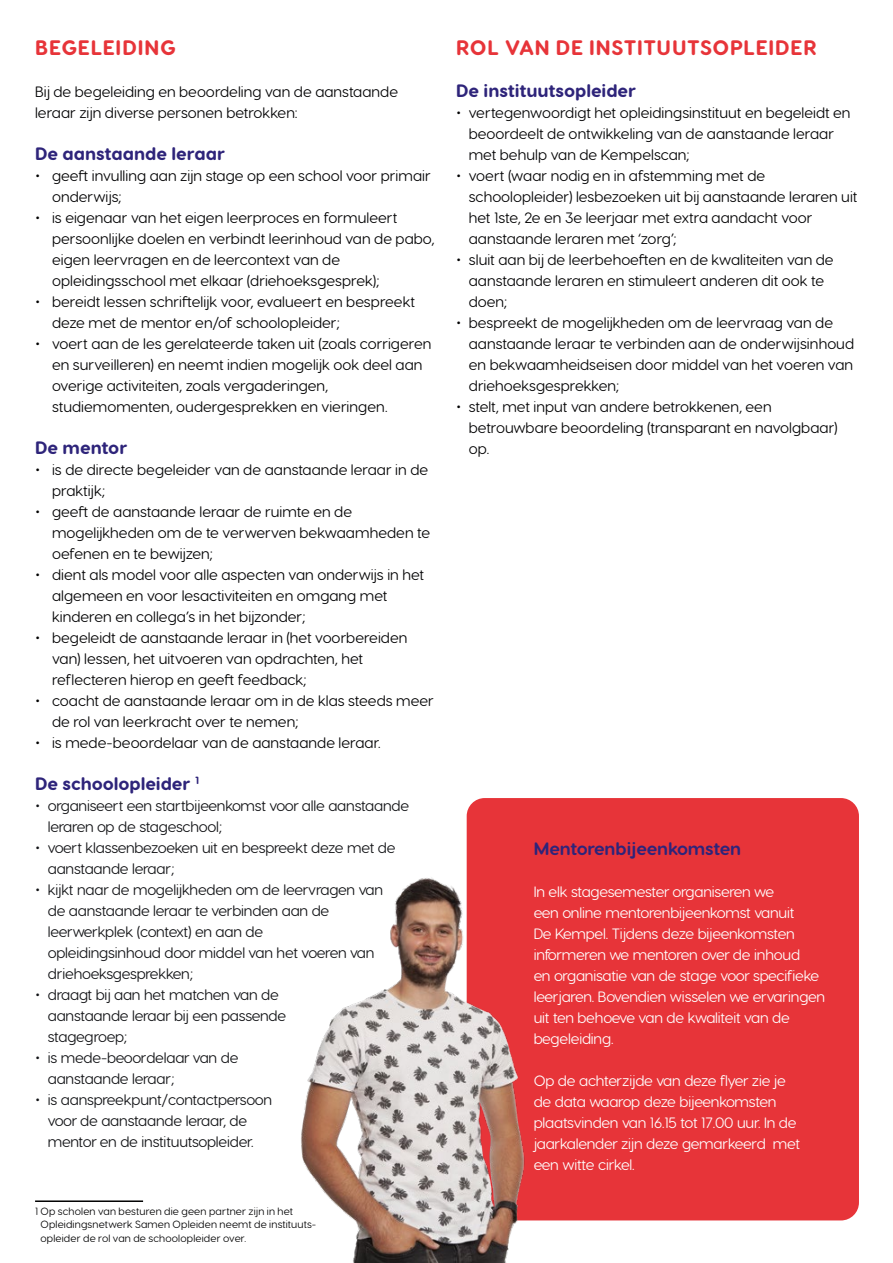
<style>
.page{position:relative;width:893px;height:1263px;background:#fff}
.page>*{position:absolute;margin:0;border:0;box-sizing:border-box;transform-origin:0 0}
.t1{font:800 21px "Visby Round CF";letter-spacing:.03em;color:#e73439}
.t2{font:800 18px "Visby Round CF";letter-spacing:-.005em;color:#2e247a}
.t3{font:700 18px "Visby Round CF";letter-spacing:-.02em;color:#2e247a}
.t4{font:15px/21px "Visby Round CF";color:#020203}
.t5{font:15px/21px "Visby Round CF";letter-spacing:-.01em;color:#111215}
.t6{font:15px/21px "Visby Round CF";letter-spacing:-.01em;color:#fff}
.t7{font:10.5px/13.5px "Visby Round CF";letter-spacing:.015em;color:#020203}
.s1{font-family:"Raleway";color:#000}
.s2{font-family:"Raleway"}
</style>
<div class="page">
<hr style="left:35px;top:1200px;width:108px;height:2px;background:#000">
<div style="left:467px;top:798px;width:392px;height:422px;background:#e73439;border-radius:18px"></div>
<img style="left:301px;top:865px;width:244px;height:398px">
<h1 class="t1" style="left:35px;top:34px;width:142px">BEGELEIDING</h1>
<p class="t4" style="left:35px;top:81px;width:365px">Bij de begeleiding en beoordeling van de aanstaande leraar zijn diverse personen betrokken:</p>
<p class="t2" style="left:35px;top:142px;width:192px">De aanstaande leraar</p>
<p class="t4" style="left:52px;top:165px;width:380px;text-indent:-17px"><span class="s1">•</span> geeft invulling aan zijn stage op een school voor primair onderwijs;</p>
<p class="t4" style="left:52px;top:207px;width:384px;text-indent:-17px"><span class="s1">•</span> is eigenaar van het eigen leerproces en formuleert persoonlijke doelen en verbindt leerinhoud van de pabo, eigen leervragen en de leercontext van de opleidingsschool met elkaar (driehoeksgesprek);</p>
<p class="t4" style="left:52px;top:291px;width:364px;text-indent:-17px"><span class="s1">•</span> bereidt lessen schriftelijk voor, evalueert en bespreekt deze met de mentor en/of schoolopleider;</p>
<p class="t4" style="left:52px;top:333px;width:381px;text-indent:-17px"><span class="s1">•</span> voert aan de les gerelateerde taken uit (zoals corrigeren en surveilleren) en neemt indien mogelijk ook deel aan overige activiteiten, zoals vergaderingen, studiemomenten, oudergesprekken en vieringen.</p>
<p class="t2" style="left:35px;top:436px;width:94px">De mentor</p>
<p class="t4" style="left:52px;top:459px;width:378px;text-indent:-17px"><span class="s1">•</span> is de directe begeleider van de aanstaande leraar in de praktijk;</p>
<p class="t4" style="left:52px;top:501px;width:380px;text-indent:-17px"><span class="s1">•</span> geeft de aanstaande leraar de ruimte en de mogelijkheden om de te verwerven bekwaamheden te oefenen en te bewijzen;</p>
<p class="t4" style="left:52px;top:564px;width:374px;text-indent:-17px"><span class="s1">•</span> dient als model voor alle aspecten van onderwijs in het algemeen en voor lesactiviteiten en omgang met kinderen en collega’s in het bijzonder;</p>
<p class="t4" style="left:52px;top:627px;width:357px;text-indent:-17px"><span class="s1">•</span> begeleidt de aanstaande leraar in (het voorbereiden van) lessen, het uitvoeren van opdrachten, het reflecteren hierop en geeft feedback;</p>
<p class="t4" style="left:52px;top:690px;width:383px;text-indent:-17px"><span class="s1">•</span> coacht de aanstaande leraar om in de klas steeds meer de rol van leerkracht over te nemen;</p>
<p class="t4" style="left:35px;top:732px;width:347px"><span class="s1">•</span> is mede-beoordelaar van de aanstaande leraar.</p>
<p class="t2" style="left:35px;top:772px;width:166px">De schoolopleider <sup>1</sup></p>
<p class="t5" style="left:48px;top:795px;width:363px;text-indent:-13px"><span class="s2">•</span> organiseert een startbijeenkomst voor alle aanstaande leraren op de stageschool;</p>
<p class="t5" style="left:48px;top:837px;width:349px;text-indent:-13px"><span class="s2">•</span> voert klassenbezoeken uit en bespreekt deze met de aanstaande leraar;</p>
<p class="t5" style="left:48px;top:879px;width:337px;text-indent:-13px"><span class="s2">•</span> kijkt naar de mogelijkheden om de leervragen van de aanstaande leraar te verbinden aan de leerwerkplek (context) en aan de<br>opleidingsinhoud door middel van het voeren van driehoeksgesprekken;</p>
<p class="t5" style="left:48px;top:984px;width:240px;text-indent:-13px"><span class="s2">•</span> draagt bij aan het matchen van de aanstaande leraar bij een passende stagegroep;</p>
<p class="t5" style="left:48px;top:1047px;width:192px;text-indent:-13px"><span class="s2">•</span> is mede-beoordelaar van de aanstaande leraar;</p>
<p class="t5" style="left:48px;top:1089px;width:226px;text-indent:-13px"><span class="s2">•</span> is aanspreekpunt/contactpersoon voor de aanstaande leraar, de mentor en de instituutsopleider.</p>
<p class="t7" style="left:40px;top:1204px;width:277px;text-indent:-5px">1 Op scholen van besturen die geen partner zijn in het<br>Opleidingsnetwerk Samen Opleiden neemt de instituuts&shy;opleider de rol van de schoolopleider over.</p>
<h1 class="t1" style="left:456px;top:34px;width:362px">ROL VAN DE INSTITUUTSOPLEIDER</h1>
<p class="t2" style="left:456px;top:79px;width:182px">De instituutsopleider</p>
<p class="t4" style="left:469px;top:102px;width:383px;text-indent:-13px"><span class="s2">•</span> vertegenwoordigt het opleidingsinstituut en begeleidt en beoordeelt de ontwikkeling van de aanstaande leraar met behulp van de Kempelscan;</p>
<p class="t4" style="left:469px;top:165px;width:390px;text-indent:-13px"><span class="s2">•</span> voert (waar nodig en in afstemming met de schoolopleider) lesbezoeken uit bij aanstaande leraren uit het 1ste, 2e en 3e leerjaar met extra aandacht voor aanstaande leraren met ‘zorg’;</p>
<p class="t4" style="left:469px;top:249px;width:366px;text-indent:-13px"><span class="s2">•</span> sluit aan bij de leerbehoeften en de kwaliteiten van de aanstaande leraren en stimuleert anderen dit ook te doen;</p>
<p class="t4" style="left:469px;top:312px;width:387px;text-indent:-13px"><span class="s2">•</span> bespreekt de mogelijkheden om de leervraag van de aanstaande leraar te verbinden aan de onderwijsinhoud en bekwaamheidseisen door middel van het voeren van driehoeksgesprekken;</p>
<p class="t4" style="left:469px;top:396px;width:370px;text-indent:-13px"><span class="s2">•</span> stelt, met input van andere betrokkenen, een betrouwbare beoordeling (transparant en navolgbaar) op.</p>
<p class="t3" style="left:534px;top:837px;width:209px">Mentorenbijeenkomsten</p>
<p class="t6" style="left:534px;top:881px;width:293px">In elk stagesemester organiseren we<br>een online mentorenbijeenkomst vanuit<br>De Kempel. Tijdens deze bijeenkomsten informeren we mentoren over de inhoud<br>en organisatie van de stage voor specifieke leerjaren. Bovendien wisselen we ervaringen uit ten behoeve van de kwaliteit van de begeleiding.</p>
<p class="t6" style="left:534px;top:1070px;width:268px">Op de achterzijde van deze flyer zie je de data waarop deze bijeenkomsten plaatsvinden van 16.15 tot 17.00 uur. In de jaarkalender zijn deze gemarkeerd met een witte cirkel.</p>
</div>
